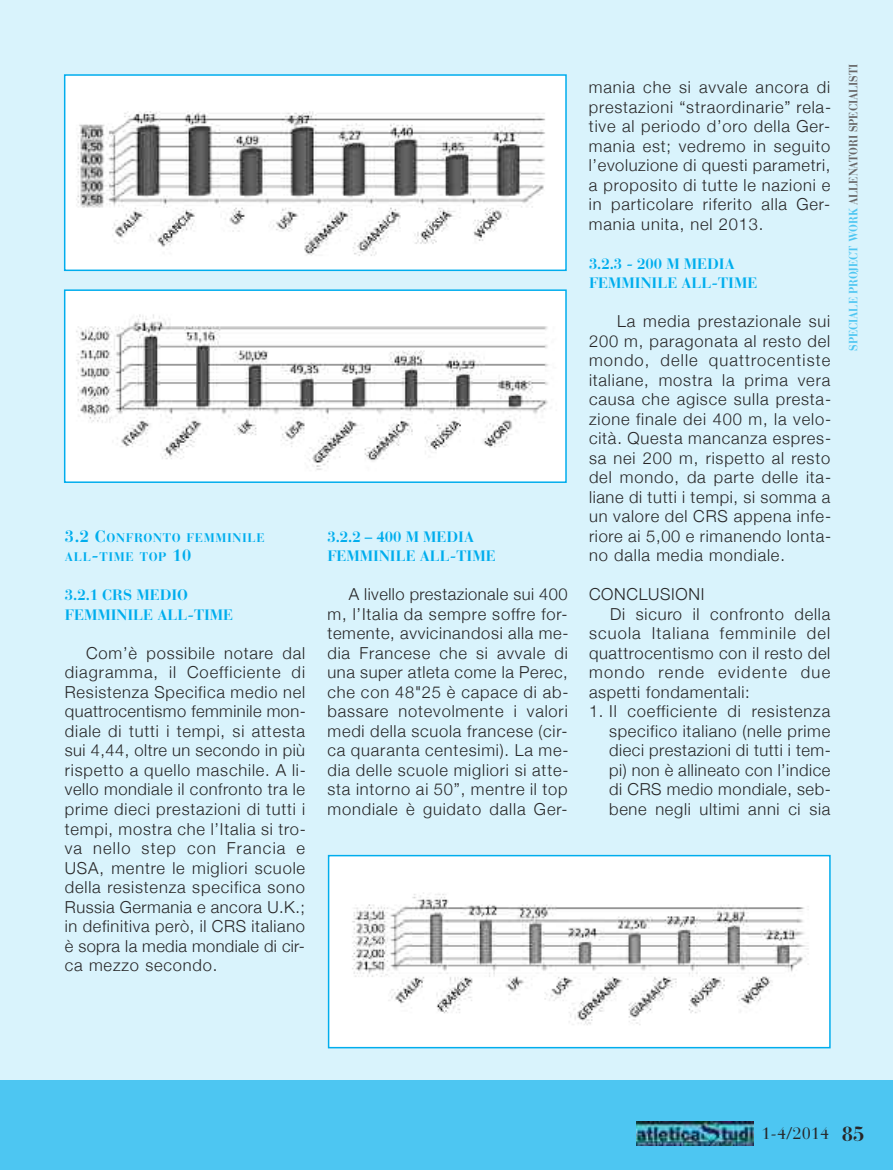
<style>
.page{position:relative;width:893px;height:1170px;background:#fff}
.page>*{position:absolute;margin:0;border:0;box-sizing:border-box;transform-origin:0 0}
.t1{font:700 20.25px "Bauer Bodoni";color:#272627}
.t2{font:300 16.5px/19.5px "Helvetica Neue";letter-spacing:.045em;color:#272627;text-align:justify}
.t3{font:300 16.5px "Helvetica Neue";letter-spacing:.07em;color:#272627}
.t4{font:300 16.5px "Helvetica Neue";letter-spacing:.08em;color:#272627}
.t5{font:16.5px "Bauer Bodoni";color:#272627}
.t6{font:700 15px/19.5px "Bauer Bodoni";color:#00aded}
.t7{font:700 12.3px/19.5px "Bauer Bodoni";letter-spacing:.055em;color:#00aded}
.t8{font:700 12px "Bauer Bodoni";letter-spacing:-.005em;color:#686768;scale:.9 1}
.s1{font-size:16.5px}
.s2{color:#4dc6f2}
</style>
<div class="page">
<div style="left:0;top:0;width:893px;height:1169px;background:#d9f3fc"></div>
<img style="left:331px;top:857px;width:497px;height:188px">
<div style="left:328px;top:854px;width:503px;height:194px;border:2px solid #00aded"></div>
<img style="left:67px;top:292px;width:497px;height:188px">
<div style="left:64px;top:289px;width:503px;height:194px;border:2px solid #00aded"></div>
<img style="left:67px;top:77px;width:497px;height:191px">
<div style="left:64px;top:74px;width:503px;height:197px;border:2px solid #00aded"></div>
<div style="left:0;top:1080px;width:893px;height:89px;background:#4dc6f2"></div>
<img style="left:637px;top:1121px;width:117px;height:24px">
<p class="t7" style="left:65px;top:529px;width:201px"><span class="s1">3.2 C</span>ONFRONTO FEMMINILE<br>ALL<span class="s1">-</span>TIME TOP <span class="s1">10</span></p>
<p class="t6" style="left:65px;top:587px;width:170px">3.2.1 CRS MEDIO<br>FEMMINILE ALL-TIME</p>
<p class="t2" style="left:65px;top:643px;width:243px;text-indent:21px">Com’è possibile notare dal diagramma, il Coefficiente di Resistenza Specifica medio nel quattrocentismo femminile mon&shy;diale di tutti i tempi, si attesta sui 4,44, oltre un secondo in più rispetto a quello maschile. A li&shy;vello mondiale il confronto tra le prime dieci prestazioni di tutti i tempi, mostra che l’Italia si tro&shy;va nello step con Francia e USA, mentre le migliori scuole della resistenza specifica sono Russia Germania e ancora U.K.; in definitiva però, il CRS italiano è sopra la media mondiale di cir&shy;ca mezzo secondo.</p>
<p class="t6" style="left:327px;top:528px;width:170px">3.2.2 – 400 M MEDIA<br>FEMMINILE ALL-TIME</p>
<p class="t2" style="left:327px;top:584px;width:243px;text-indent:21px">A livello prestazionale sui 400 m, l’Italia da sempre soffre for&shy;temente, avvicinandosi alla me&shy;dia Francese che si avvale di una super atleta come la Perec, che con 48"25 è capace di ab&shy;bassare notevolmente i valori medi della scuola francese (cir&shy;ca quaranta centesimi). La me&shy;dia delle scuole migliori si atte&shy;sta intorno ai 50”, mentre il top mondiale è guidato dalla Ger-</p>
<p class="t2" style="left:589px;top:77px;width:244px">mania che si avvale ancora di prestazioni “straordinarie” rela&shy;tive al periodo d’oro della Ger&shy;mania est; vedremo in seguito l’evoluzione di questi parametri, a proposito di tutte le nazioni e in particolare riferito alla Ger&shy;mania unita, nel 2013.</p>
<p class="t6" style="left:589px;top:255px;width:170px">3.2.3 - 200 M MEDIA<br>FEMMINILE ALL-TIME</p>
<p class="t2" style="left:589px;top:311px;width:244px;text-indent:28px">La media prestazionale sui 200 m, paragonata al resto del mondo, delle quattrocentiste italiane, mostra la prima vera causa che agisce sulla presta&shy;zione finale dei 400 m, la velo&shy;cità. Questa mancanza espres&shy;sa nei 200 m, rispetto al resto del mondo, da parte delle ita&shy;liane di tutti i tempi, si somma a un valore del CRS appena infe&shy;riore ai 5,00 e rimanendo lonta&shy;no dalla media mondiale.</p>
<p class="t2" style="left:589px;top:584px;width:117px">CONCLUSIONI</p>
<p class="t2" style="left:610px;top:604px;width:222px">Di sicuro il confronto della</p>
<p class="t3" style="left:589px;top:623px;width:243px">scuola Italiana femminile del</p>
<p class="t2" style="left:589px;top:643px;width:243px">quattrocentismo con il resto del</p>
<p class="t4" style="left:589px;top:662px;width:243px">mondo rende evidente due</p>
<p class="t2" style="left:589px;top:682px;width:162px">aspetti fondamentali:</p>
<p class="t2" style="left:609px;top:701px;width:223px;text-indent:-20px">1. Il coefficiente di resistenza specifico italiano (nelle prime dieci prestazioni di tutti i tem&shy;pi) non è allineato con l’indice di CRS medio mondiale, seb&shy;bene negli ultimi anni ci sia</p>
<p class="t8" style="left:849px;top:351px;width:320px;rotate:-90deg"><span class="s2">SPECIALE PROJECT WORK</span> ALLENATORI SPECIALISTI</p>
<p class="t5" style="left:761px;top:1127px;width:69px">1-4/2014</p>
<p class="t1" style="left:842px;top:1126px;width:24px">85</p>
</div>
